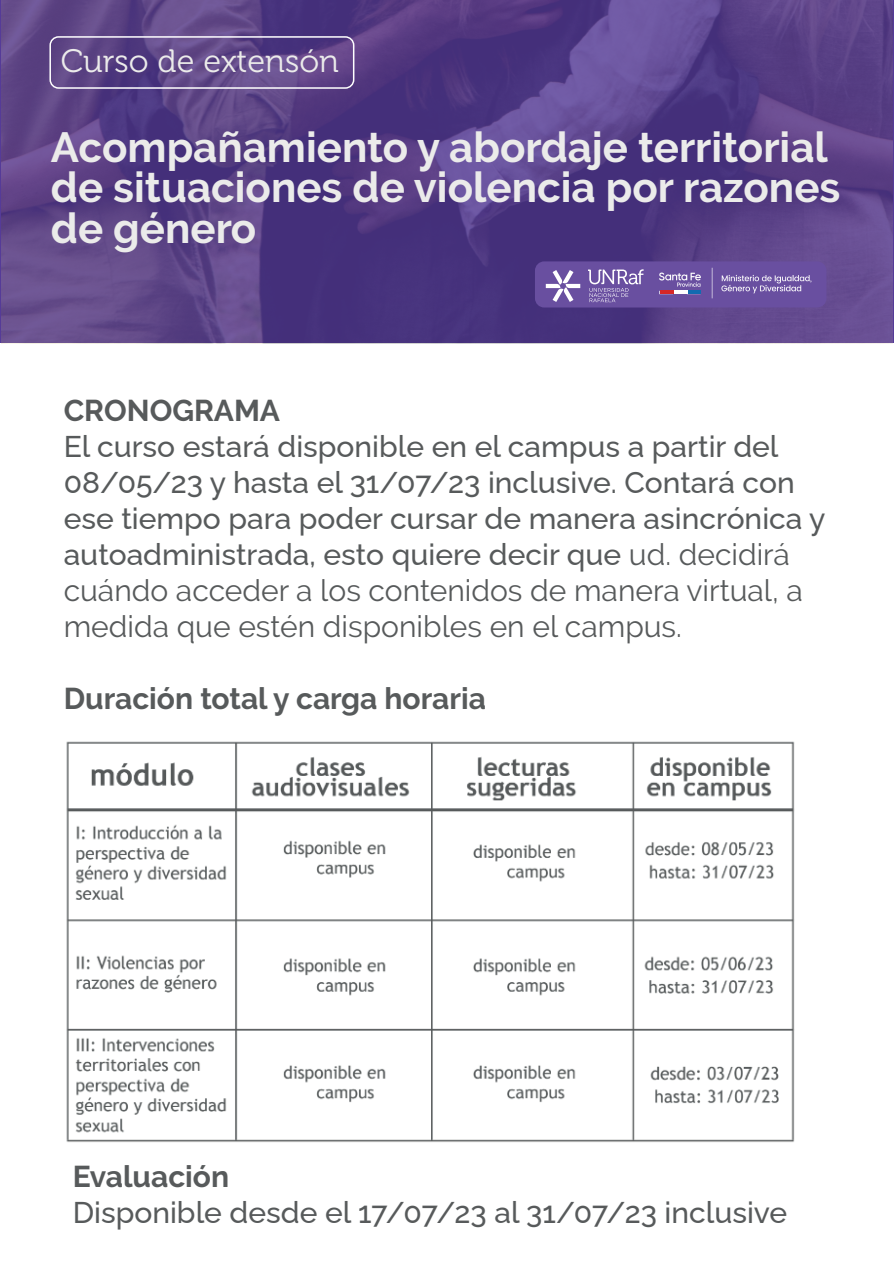
<style>
.page{position:relative;width:894px;height:1263px;background:#fff}
.page>*{position:absolute;margin:0;border:0;box-sizing:border-box;transform-origin:0 0}
.t1{font:700 42px/40.7px "Raleway";color:#ebebea}
.t2{font:32.25px "Museo 300";color:#ebebea}
.t3{font:500 30px/36px "Raleway";color:#575a5b}
.t4{font:700 30px "Raleway";color:#575a5b}
.s1{font-weight:400}
</style>
<div class="page">
<img style="left:1px;top:1px;width:892px;height:342px">
<svg style="left:49px;top:36px;width:305px;height:53px;background:#68518f"></svg>
<div style="left:535px;top:261px;width:291px;height:47px;background:#694fa0;border-radius:9px"></div>
<svg style="left:546px;top:270px;width:34px;height:32px"></svg>
<svg style="left:588px;top:269px;width:56px;height:33px"></svg>
<img style="left:659px;top:267px;width:153px;height:32px">
<hr style="left:660px;top:291px;width:14px;height:3px;background:#d62726">
<hr style="left:687px;top:291px;width:14px;height:3px;background:#126bb0">
<hr style="left:674px;top:291px;width:14px;height:3px;background:#fff">
<img style="left:66px;top:741px;width:729px;height:401px">
<p class="t2" style="left:61px;top:44px;width:280px">Curso de extensón</p>
<h1 class="t1" style="left:51px;top:127px;width:791px">Acompañamiento y abordaje territorial de situaciones de violencia por razones de género</h1>
<p class="t4" style="left:64px;top:393px;width:218px">CRONOGRAMA</p>
<p class="t3" style="left:64px;top:425px;width:763px">El curso estará disponible en el campus a partir del 08/05/23 y hasta el 31/07/23 inclusive. Contará con ese tiempo para poder cursar de manera asincrónica y autoadministrada, esto quiere decir que <span class="s1">ud. decidirá cuándo acceder a los contenidos de manera virtual, a medida que estén disponibles en el campus.</span></p>
<p class="t4" style="left:64px;top:681px;width:424px">Duración total y carga horaria</p>
<p class="t4" style="left:73px;top:1160px;width:158px">Evaluación</p>
<p class="t3" style="left:73px;top:1191px;width:716px">Disponible desde el 17/07/23 al 31/07/23 inclusive</p>
</div>
